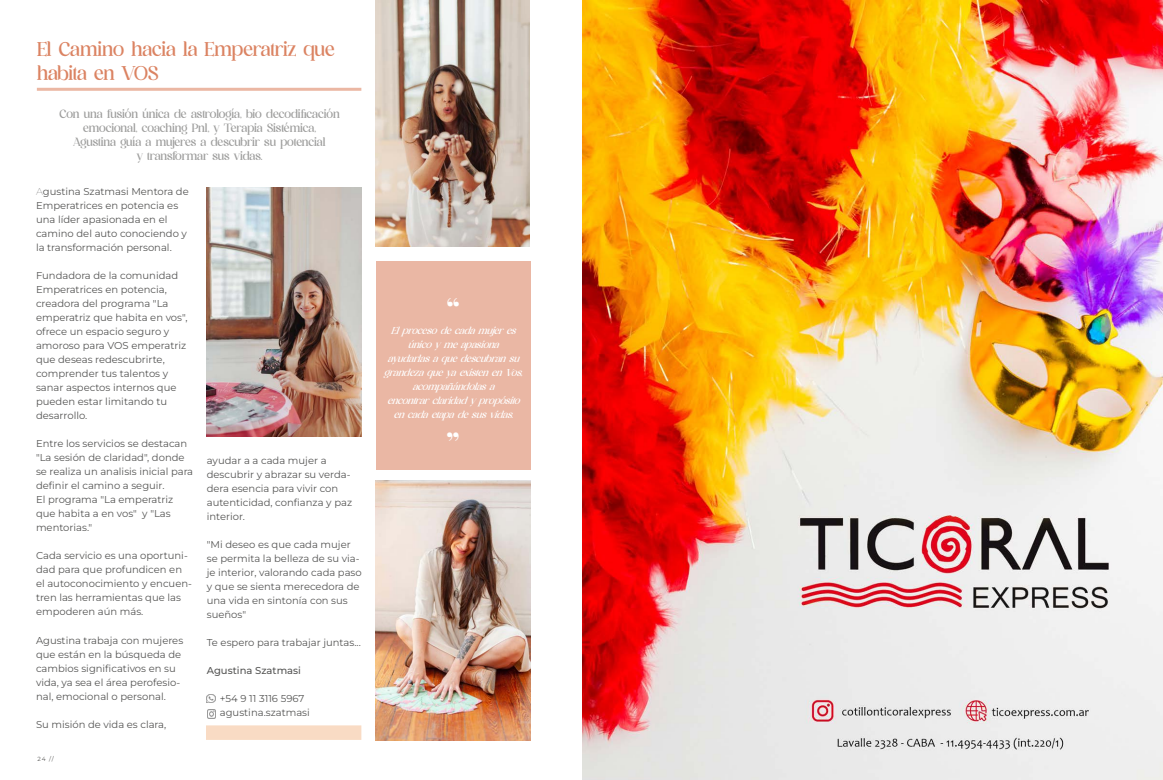
<style>
.page{position:relative;width:1163px;height:780px;background:#fff}
.page>*{position:absolute;margin:0;border:0;box-sizing:border-box;transform-origin:0 0}
.t1{font:700 30px "Playfair Display";color:#fff}
.t2{font:20px/24px "esthetique";color:#db8362}
.t3{font:12px/14px "esthetique";color:#9d9d9c;text-align:center}
.t4{font:10px/14px "Montserrat";color:#575756}
.t5{font:italic 10px/14px "esthetique";color:#fff;text-align:center}
.t6{font:500 10px "Montserrat";color:#575756}
.t7{font:6px "Montserrat";color:#575756}
.s1{font-weight:100}
</style>
<div class="page">
<hr style="left:37px;top:88px;width:324px;height:3px;background:#ebb7a3">
<div style="left:376px;top:261px;width:154px;height:208px;background:#eab7a4"></div>
<img style="left:206px;top:187px;width:155px;height:250px">
<img style="left:376px;top:0;width:154px;height:247px">
<img style="left:375px;top:480px;width:155px;height:260px">
<div style="left:206px;top:725px;width:155px;height:14px;background:#f9dbc4"></div>
<svg style="left:207px;top:709px;width:8px;height:9px"></svg>
<svg style="left:207px;top:694px;width:8px;height:8px"></svg>
<img style="left:582px;top:0;width:580px;height:780px">
<h2 class="t2" style="left:37px;top:36px;width:299px">El Camino hacia la Emperatriz que habita en VOS</h2>
<p class="t3" style="left:59px;top:107px;width:282px">Con una fusión única de astrología, bio decodificación emocional, coaching Pnl, y Terapia Sistémica,<br>Agustina guía a mujeres a descubrir su potencial<br>y transformar sus vidas.</p>
<p class="t4" style="left:36px;top:184px;width:154px"><span class="s1">A</span>gustina Szatmasi Mentora de<br>Emperatrices en potencia es una líder apasionada en el camino del auto conociendo y la transformación personal.</p>
<p class="t4" style="left:36px;top:268px;width:153px">Fundadora de la comunidad<br>Emperatrices en potencia, creadora del programa "La emperatriz que habita en vos", ofrece un espacio seguro y amoroso para VOS emperatriz que deseas redescubrirte, comprender tus talentos y sanar aspectos internos que pueden estar limitando tu desarrollo.</p>
<p class="t4" style="left:36px;top:436px;width:159px">Entre los servicios se destacan "La sesión de claridad", donde se realiza un analisis inicial para definir el camino a seguir.<br>El programa "La emperatriz que habita a en vos" y "Las mentorias."</p>
<p class="t4" style="left:36px;top:548px;width:157px">Cada servicio es una oportuni&shy;dad para que profundicen en el autoconocimiento y encuen&shy;tren las herramientas que las empoderen aún más.</p>
<p class="t4" style="left:36px;top:632px;width:149px">Agustina trabaja con mujeres que están en la búsqueda de cambios significativos en su vida, ya sea el área perofesio&shy;nal, emocional o personal.</p>
<p class="t4" style="left:36px;top:716px;width:132px">Su misión de vida es clara,</p>
<p class="t7" style="left:38px;top:754px;width:18px">24 //</p>
<p class="t4" style="left:207px;top:453px;width:147px">ayudar a a cada mujer a descubrir y abrazar su verda&shy;dera esencia para vivir con autenticidad, confianza y paz interior.</p>
<p class="t4" style="left:207px;top:537px;width:156px">"Mi deseo es que cada mujer se permita la belleza de su via&shy;je interior, valorando cada paso y que se sienta merecedora de una vida en sintonía con sus sueños"</p>
<p class="t4" style="left:207px;top:635px;width:155px">Te espero para trabajar juntas...</p>
<p class="t6" style="left:207px;top:663px;width:96px">Agustina Szatmasi</p>
<p class="t4" style="left:220px;top:691px;width:91px">+54 9 11 3116 5967 agustina.szatmasi</p>
<h1 class="t1" style="left:446px;top:285px;width:15px">“</h1>
<p class="t5" style="left:384px;top:323px;width:144px">Elprocesodecadamujeres únicoy meapasiona ayudarlasaquedescubransu grandezaqueyaexistenenVos, acompañándolasa encontrarclaridady propósito encadaetapadesusvidas.</p>
<h1 class="t1" style="left:446px;top:419px;width:15px">”</h1>
</div>
